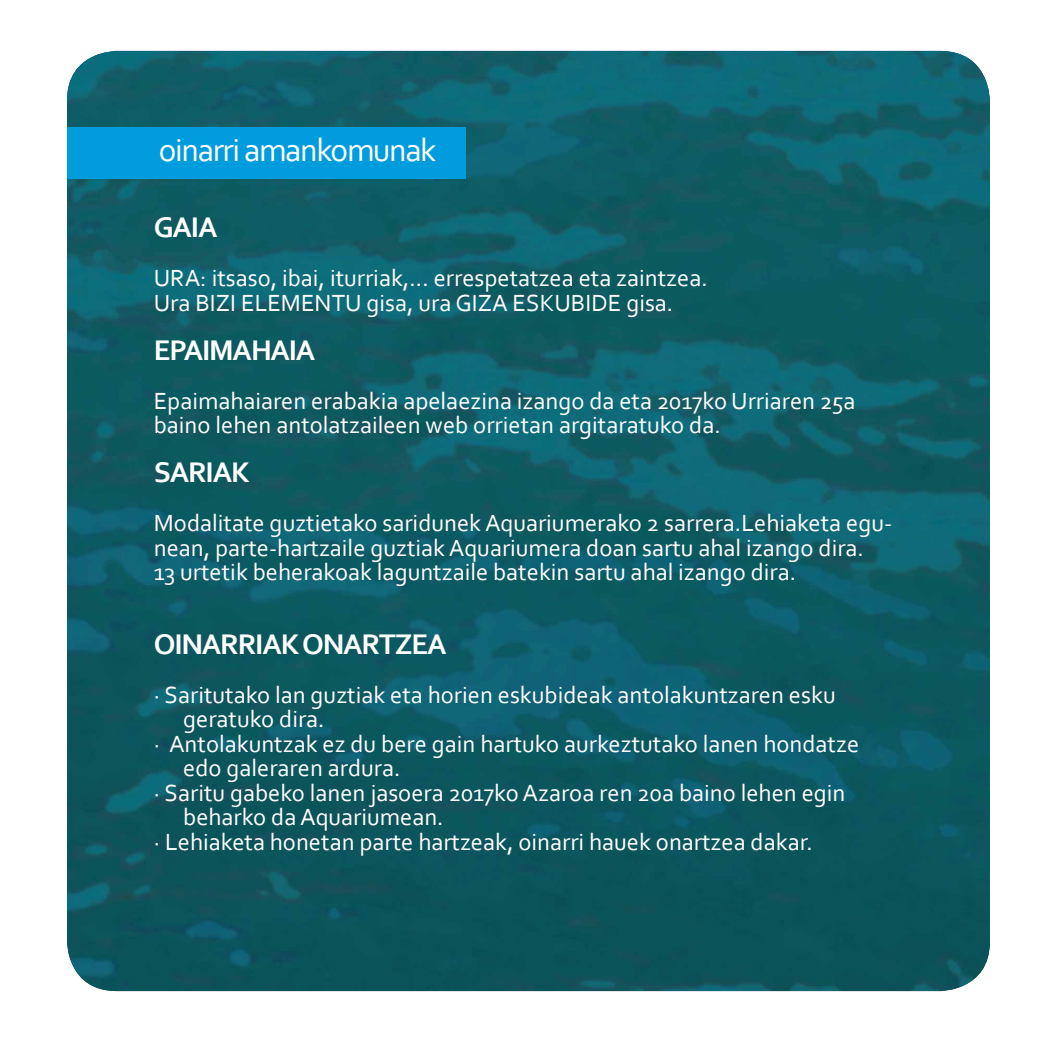
<style>
.page{position:relative;width:1042px;height:1042px;background:#fff}
.page>*{position:absolute;margin:0;border:0;box-sizing:border-box;transform-origin:0 0}
.t1{font:33.25px "Corbel";letter-spacing:-.04em;color:#fff}
.t2{font:700 29.75px "Corbel";letter-spacing:-.04em;color:#fff}
.t3{font:24.5px/24.5px "Corbel";color:#fff}
</style>
<div class="page">
<img style="left:67px;top:51px;width:923px;height:940px">
<div style="left:67px;top:127px;width:398px;height:52px;background:#009cde"></div>
<h1 class="t1" style="left:159px;top:129px;width:279px">oinarri amankomunak</h1>
<p class="t2" style="left:154px;top:209px;width:65px">GAIA</p>
<p class="t3" style="left:154px;top:265px;width:555px">URA: itsaso, ibai, iturriak,... errespetatzea eta zaintzea.<br>Ura BIZI ELEMENTU gisa, ura GIZA ESKUBIDE gisa.</p>
<p class="t2" style="left:154px;top:331px;width:163px">EPAIMAHAIA</p>
<p class="t3" style="left:154px;top:388px;width:703px">Epaimahaiaren erabakia apelaezina izango da eta 2017ko Urriaren 25a baino lehen antolatzaileen web orrietan argitaratuko da.</p>
<p class="t2" style="left:154px;top:454px;width:98px">SARIAK</p>
<p class="t3" style="left:154px;top:510px;width:740px">Modalitate guztietako saridunek Aquariumerako 2 sarrera.Lehiaketa egu&shy;nean, parte-hartzaile guztiak Aquariumera doan sartu ahal izango dira.<br>13 urtetik beherakoak laguntzaile batekin sartu ahal izango dira.</p>
<p class="t2" style="left:154px;top:625px;width:294px">OINARRIAK ONARTZEA</p>
<p class="t3" style="left:154px;top:682px;width:683px">· Saritutako lan guztiak eta horien eskubideak antolakuntzaren esku</p>
<p class="t3" style="left:183px;top:706px;width:143px">geratuko dira.</p>
<p class="t3" style="left:154px;top:731px;width:707px">· Antolakuntzak ez du bere gain hartuko aurkeztutako lanen hondatze</p>
<p class="t3" style="left:183px;top:755px;width:219px">edo galeraren ardura.</p>
<p class="t3" style="left:154px;top:780px;width:693px">· Saritu gabeko lanen jasoera 2017ko Azaroa ren 20a baino lehen egin</p>
<p class="t3" style="left:183px;top:804px;width:262px">beharko da Aquariumean.</p>
<p class="t3" style="left:154px;top:829px;width:661px">· Lehiaketa honetan parte hartzeak, oinarri hauek onartzea dakar.</p>
</div>
